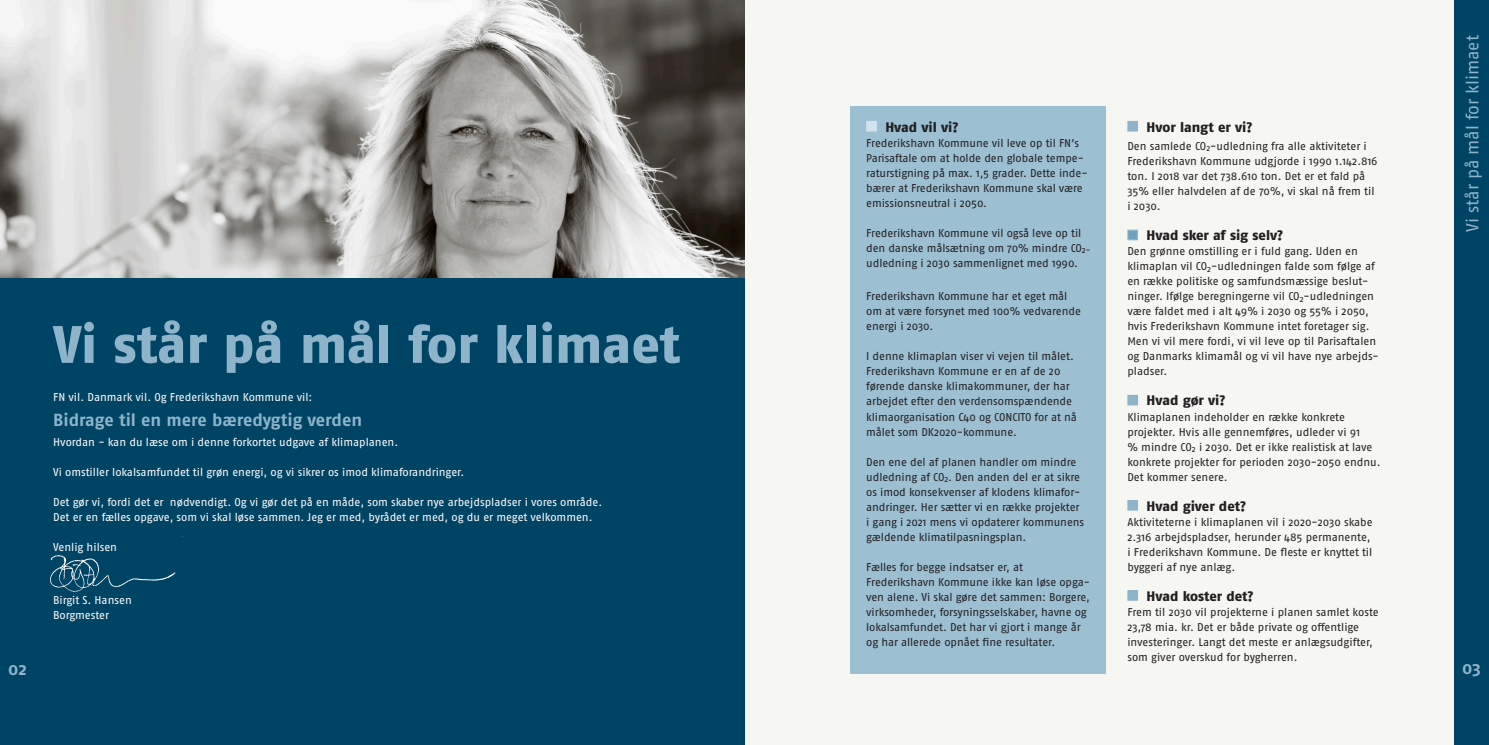
<style>
.page{position:relative;width:1489px;height:745px;background:#fff}
.page>*{position:absolute;margin:0;border:0;box-sizing:border-box;transform-origin:0 0}
.Overskrift{font:800 52.5px "Fago Pro";letter-spacing:-.005em;color:#8db4cb}
.Brødtekst{font:700 17.5px "Fago Pro";letter-spacing:-.005em;color:#8db4cb}
.Overskrift-2{font:17.5px "Fago Pro";letter-spacing:-.005em;color:#8db4cb}
.Overskrift-3{font:700 17.5px "Fago Pro";color:#8db4cb}
.Mellemrubrik{font:800 13.75px "Fago Pro";letter-spacing:-.005em;color:#231f20}
.Brødtekst-2{font:11.25px/15px "Fago Pro";letter-spacing:-.005em;color:#231f20}
.Brødtekst-3{font:11.25px "Fago Pro";letter-spacing:-.005em;color:#fff}
.Mellemrubrik-2{font:11.25px/15px "Fago Pro";letter-spacing:-.01em;color:#231f20}
</style>
<div class="page">
<div style="left:744px;top:0;width:744px;height:744px;background:#f6f6f3"></div>
<div style="left:0;top:0;width:744px;height:744px;background:#004465"></div>
<div style="left:1453px;top:0;width:35px;height:744px;background:#004465"></div>
<div style="left:850px;top:106px;width:256px;height:567px;background:#9cbfd2"></div>
<div style="left:866px;top:121px;width:10px;height:10px;background:#d3e2ec;border:1px solid #d3e2ec"></div>
<div style="left:1127px;top:121px;width:10px;height:10px;background:#8db4cb;border:1px solid #8db4cb"></div>
<div style="left:1127px;top:229px;width:10px;height:11px;background:#6ea1bc;border:1px solid #8db4cb"></div>
<div style="left:1127px;top:394px;width:10px;height:11px;background:#8db4cb;border:1px solid #8db4cb"></div>
<div style="left:1127px;top:499px;width:10px;height:11px;background:#8db4cb;border:1px solid #8db4cb"></div>
<div style="left:1127px;top:589px;width:10px;height:11px;background:#8db4cb;border:1px solid #8db4cb"></div>
<img style="left:50px;top:536px;width:134px;height:56px">
<img style="left:0;top:0;width:744px;height:277px">
<p class="Overskrift-2" style="left:1461px;top:231px;width:197px;rotate:-90deg">Vi står på mål for klimaet</p>
<p class="Mellemrubrik" style="left:885px;top:118px;width:75px">Hvad vil vi?</p>
<p class="Mellemrubrik-2" style="left:866px;top:135px;width:223px">Frederikshavn Kommune vil leve op til FN’s Parisaftale om at holde den globale tempe&shy;raturstigning på max. 1,5 grader. Dette inde&shy;bærer at Frederikshavn Kommune skal være emissionsneutral i 2050.</p>
<p class="Mellemrubrik-2" style="left:866px;top:225px;width:226px">Frederikshavn Kommune vil også leve op til den danske målsætning om 70% mindre CO<sub>2- </sub>udledning i 2030 sammenlignet med 1990.</p>
<p class="Brødtekst-2" style="left:866px;top:289px;width:216px">Frederikshavn Kommune har et eget mål om at være forsynet med 100% vedvarende energi i 2030.</p>
<p class="Brødtekst-2" style="left:866px;top:349px;width:212px">I denne klimaplan viser vi vejen til målet.<br>Frederikshavn Kommune er en af de 20 førende danske klimakommuner, der har arbejdet efter den verdensomspændende klimaorganisation C40 og CONCITO for at nå målet som DK2020-kommune.</p>
<p class="Brødtekst-2" style="left:866px;top:454px;width:219px">Den ene del af planen handler om mindre udledning af CO<sub>2</sub>. Den anden del er at sikre os imod konsekvenser af klodens klimafor&shy;andringer. Her sætter vi en række projekter i gang i 2021 mens vi opdaterer kommunens gældende klimatilpasningsplan.</p>
<p class="Brødtekst-2" style="left:866px;top:559px;width:158px">Fælles for begge indsatser er, at</p>
<p class="Brødtekst-2" style="left:866px;top:574px;width:225px">Frederikshavn Kommune ikke kan løse opga&shy;ven alene. Vi skal gøre det sammen: Borgere, virksomheder, forsyningsselskaber, havne og lokalsamfundet. Det har vi gjort i mange år og har allerede opnået fine resultater.</p>
<p class="Mellemrubrik" style="left:1146px;top:118px;width:107px">Hvor langt er vi?</p>
<p class="Brødtekst-2" style="left:1127px;top:139px;width:252px">Den samlede CO<sub>2</sub>-udledning fra alle aktiviteter i Frederikshavn Kommune udgjorde i 1990 1.142.816 ton. I 2018 var det 738.610 ton. Det er et fald på 35% eller halvdelen af de 70%, vi skal nå frem til i 2030.</p>
<p class="Mellemrubrik" style="left:1146px;top:227px;width:138px">Hvad sker af sig selv?</p>
<p class="Brødtekst-2" style="left:1127px;top:244px;width:253px">Den grønne omstilling er i fuld gang. Uden en klimaplan vil CO<sub>2</sub>-udledningen falde som følge af en række politiske og samfundsmæssige beslut&shy;ninger. Ifølge beregningerne vil CO<sub>2</sub>-udledningen være faldet med i alt 49% i 2030 og 55% i 2050, hvis Frederikshavn Kommune intet foretager sig.<br>Men vi vil mere fordi, vi vil leve op til Parisaftalen og Danmarks klimamål og vi vil have nye arbejds&shy;pladser.</p>
<p class="Mellemrubrik" style="left:1146px;top:392px;width:81px">Hvad gør vi?</p>
<p class="Brødtekst-2" style="left:1127px;top:409px;width:255px">Klimaplanen indeholder en række konkrete projekter. Hvis alle gennemføres, udleder vi 91<br>% mindre CO<sub>2</sub> i 2030. Det er ikke realistisk at lave konkrete projekter for perioden 2030-2050 endnu.<br>Det kommer senere.</p>
<p class="Mellemrubrik" style="left:1146px;top:497px;width:101px">Hvad giver det?</p>
<p class="Brødtekst-2" style="left:1127px;top:514px;width:247px">Aktiviteterne i klimaplanen vil i 2020-2030 skabe 2.316 arbejdspladser, herunder 485 permanente, i Frederikshavn Kommune. De fleste er knyttet til byggeri af nye anlæg.</p>
<p class="Mellemrubrik" style="left:1146px;top:587px;width:109px">Hvad koster det?</p>
<p class="Brødtekst-2" style="left:1127px;top:604px;width:253px">Frem til 2030 vil projekterne i planen samlet koste 23,78 mia. kr. Det er både private og offentlige investeringer. Langt det meste er anlægsudgifter, som giver overskud for bygherren.</p>
<p class="Overskrift" style="left:53px;top:313px;width:628px">Vi står på mål for klimaet</p>
<p class="Brødtekst-3" style="left:53px;top:390px;width:261px">FN vil. Danmark vil. Og Frederikshavn Kommune vil:</p>
<p class="Brødtekst" style="left:53px;top:409px;width:310px">Bidrage til en mere bæredygtig verden</p>
<p class="Brødtekst-3" style="left:53px;top:435px;width:346px">Hvordan - kan du læse om i denne forkortet udgave af klimaplanen.</p>
<p class="Brødtekst-3" style="left:53px;top:465px;width:412px">Vi omstiller lokalsamfundet til grøn energi, og vi sikrer os imod klimaforandringer.</p>
<p class="Brødtekst-3" style="left:53px;top:495px;width:550px">Det gør vi, fordi det er nødvendigt. Og vi gør det på en måde, som skaber nye arbejdspladser i vores område.</p>
<p class="Brødtekst-3" style="left:53px;top:510px;width:541px">Det er en fælles opgave, som vi skal løse sammen. Jeg er med, byrådet er med, og du er meget velkommen.</p>
<p class="Brødtekst-3" style="left:53px;top:540px;width:65px">Venlig hilsen</p>
<p class="Brødtekst-3" style="left:53px;top:592px;width:80px">Birgit S. Hansen</p>
<p class="Brødtekst-3" style="left:53px;top:607px;width:57px">Borgmester</p>
<p class="Overskrift-3" style="left:8px;top:657px;width:20px">02</p>
<p class="Overskrift-3" style="left:1461px;top:656px;width:20px">03</p>
</div>
